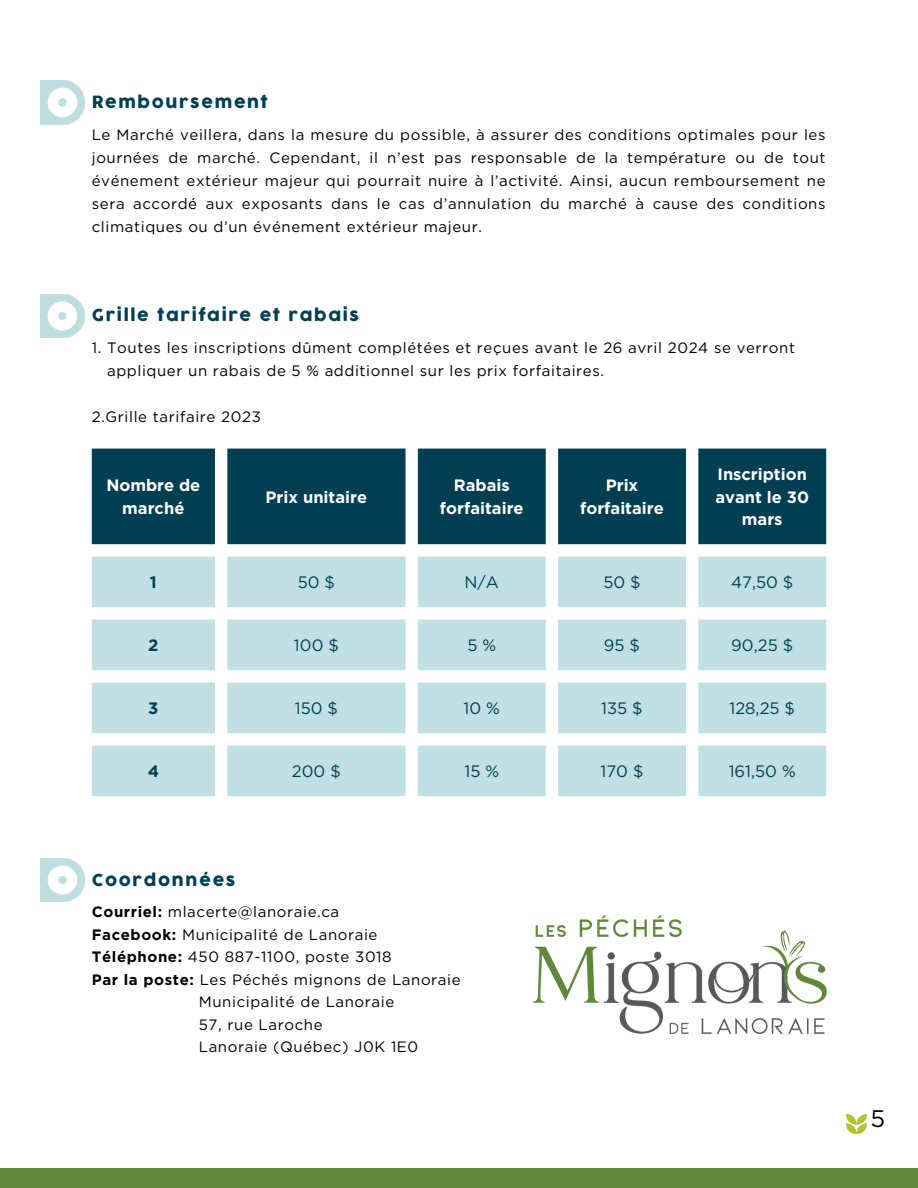
<style>
.page{position:relative;width:918px;height:1188px;background:#fff}
.page>*{position:absolute;margin:0;border:0;box-sizing:border-box;transform-origin:0 0}
.t1{font:24px "Gotham";color:#000}
.t2{font:700 16.5px/22.5px "Gotham";color:#fff;text-align:center}
.t3{font:16.5px "Gotham";color:#003f52}
.t4{font:16.5px "Cocogoose";letter-spacing:.1em;color:#003f52}
.t5{font:700 16.5px "Gotham";color:#003f52}
.t6{font:15px/23px "Gotham";letter-spacing:.04em;color:#000;text-align:justify}
.s1{font-weight:700}
</style>
<div class="page">
<div style="left:0;top:1169px;width:918px;height:19px;background:#5f883b"></div>
<svg style="left:92px;top:449px;width:734px;height:95px;background:#114b5d"></svg>
<svg style="left:92px;top:557px;width:734px;height:239px;fill:#c0e0e3"></svg>
<img style="left:40px;top:80px;width:44px;height:44px">
<img style="left:40px;top:294px;width:44px;height:44px">
<img style="left:40px;top:858px;width:44px;height:44px">
<img style="left:846px;top:1115px;width:20px;height:19px">
<img style="left:533px;top:915px;width:294px;height:120px">
<p class="t4" style="left:92px;top:92px;width:178px">Remboursement</p>
<p class="t6" style="left:92px;top:123px;width:735px">Le Marché veillera, dans la mesure du possible, à assurer des conditions optimales pour les journées de marché. Cependant, il n’est pas responsable de la température ou de tout événement extérieur majeur qui pourrait nuire à l’activité. Ainsi, aucun remboursement ne sera accordé aux exposants dans le cas d’annulation du marché à cause des conditions climatiques ou d’un événement extérieur majeur.</p>
<h1 class="t4" style="left:92px;top:305px;width:269px">Grille tarifaire et rabais</h1>
<p class="t6" style="left:107px;top:336px;width:690px;text-indent:-15px">1. Toutes les inscriptions dûment complétées et reçues avant le 26 avril 2024 se verront appliquer un rabais de 5 % additionnel sur les prix forfaitaires.</p>
<p class="t6" style="left:92px;top:405px;width:171px">2.Grille tarifaire 2023</p>
<p class="t2" style="left:106px;top:474px;width:95px">Nombre de marché</p>
<h1 class="t2" style="left:266px;top:485px;width:103px">Prix unitaire</h1>
<h1 class="t2" style="left:440px;top:474px;width:85px">Rabais forfaitaire</h1>
<p class="t2" style="left:580px;top:474px;width:85px">Prix forfaitaire</p>
<h1 class="t2" style="left:715px;top:463px;width:95px">Inscription avant le 30 mars</h1>
<h1 class="t5" style="left:150px;top:572px;width:8px">1</h1>
<h1 class="t3" style="left:298px;top:572px;width:39px">50 $</h1>
<p class="t3" style="left:465px;top:572px;width:36px">N/A</p>
<p class="t3" style="left:603px;top:572px;width:39px">50 $</p>
<p class="t3" style="left:731px;top:572px;width:64px">47,50 $</p>
<p class="t5" style="left:148px;top:635px;width:12px">2</p>
<p class="t3" style="left:294px;top:635px;width:46px">100 $</p>
<p class="t3" style="left:467px;top:635px;width:30px">5 %</p>
<p class="t3" style="left:604px;top:635px;width:38px">95 $</p>
<p class="t3" style="left:731px;top:635px;width:63px">90,25 $</p>
<p class="t5" style="left:148px;top:698px;width:12px">3</p>
<p class="t3" style="left:295px;top:698px;width:45px">150 $</p>
<p class="t3" style="left:464px;top:698px;width:38px">10 %</p>
<p class="t3" style="left:601px;top:698px;width:43px">135 $</p>
<p class="t3" style="left:729px;top:698px;width:67px">128,25 $</p>
<p class="t5" style="left:148px;top:761px;width:13px">4</p>
<p class="t3" style="left:292px;top:761px;width:50px">200 $</p>
<p class="t3" style="left:464px;top:761px;width:36px">15 %</p>
<p class="t3" style="left:601px;top:761px;width:44px">170 $</p>
<p class="t3" style="left:729px;top:761px;width:69px">161,50 %</p>
<p class="t4" style="left:92px;top:870px;width:145px">Coordonnées</p>
<h1 class="t6" style="left:92px;top:900px;width:249px"><span class="s1">Courriel:</span> mlacerte@lanoraie.ca</h1>
<h1 class="t6" style="left:92px;top:923px;width:287px"><span class="s1">Facebook:</span> Municipalité de Lanoraie</h1>
<h1 class="t6" style="left:92px;top:945px;width:301px"><span class="s1">Téléphone:</span> 450 887-1100, poste 3018</h1>
<h1 class="t6" style="left:92px;top:968px;width:370px"><span class="s1">Par la poste:</span> Les Péchés mignons de Lanoraie</h1>
<h1 class="t6" style="left:199px;top:990px;width:197px">Municipalité de Lanoraie</h1>
<h1 class="t6" style="left:199px;top:1013px;width:125px">57, rue Laroche</h1>
<h1 class="t6" style="left:199px;top:1035px;width:221px">Lanoraie (Québec) J0K 1E0</h1>
<p class="t1" style="left:871px;top:1104px;width:16px">5</p>
</div>
